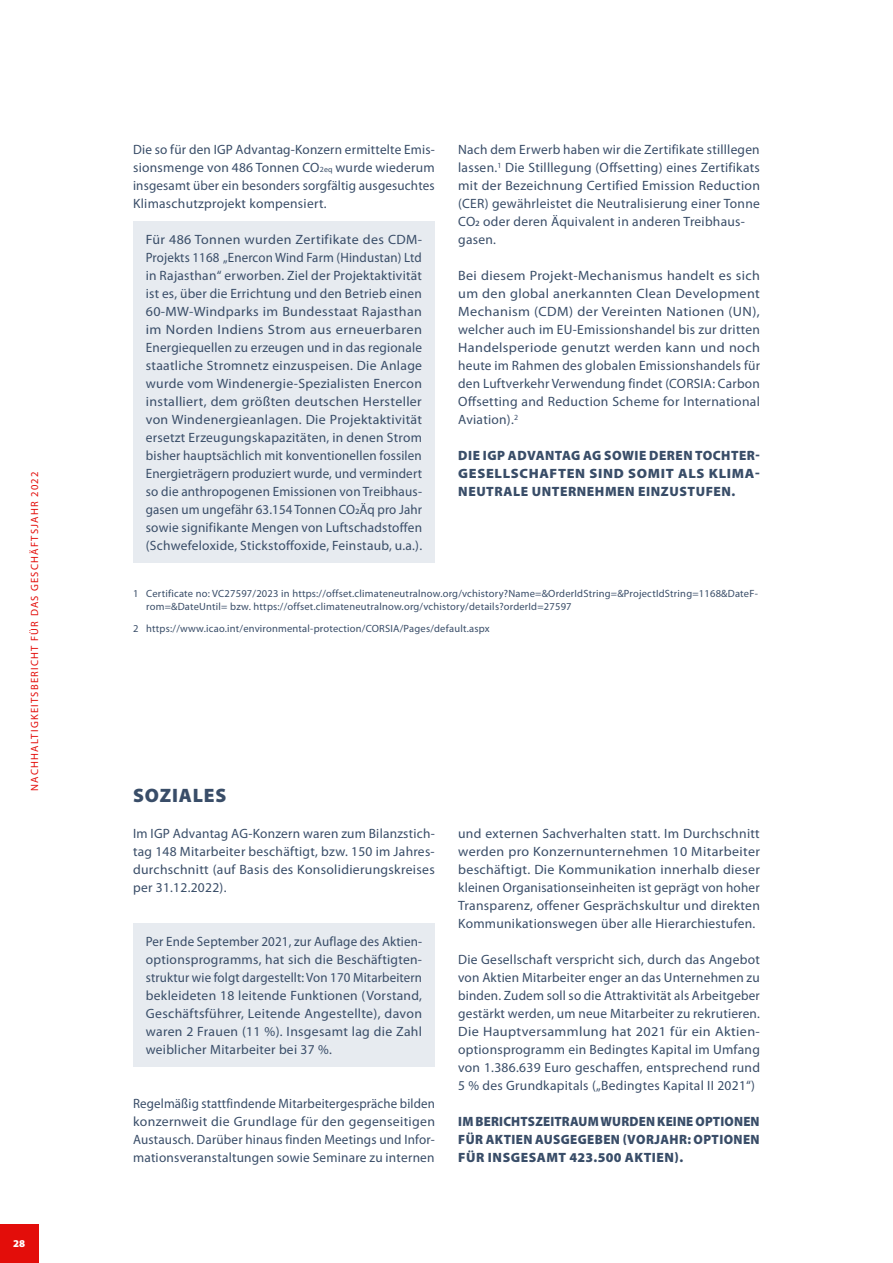
<style>
.page{position:relative;width:893px;height:1263px;background:#fff}
.page>*{position:absolute;margin:0;border:0;box-sizing:border-box;transform-origin:0 0}
.t1{font:900 19.5px "Myriad Pro";letter-spacing:.04em;color:#394d68}
.t2{font:13.5px/18px "Myriad Pro";letter-spacing:.02em;color:#394d68;text-align:justify}
.t3{font:13.5px/18px "Myriad Pro";letter-spacing:.02em;color:#394d68;text-align:justify;scale:1.04 1}
.t4{font:13.5px/18px "Myriad Pro";letter-spacing:.02em;color:#394d68;text-align:justify;scale:.96 1}
.t5{font:900 13.5px/18px "Myriad Pro";letter-spacing:.04em;color:#394d68;text-align:justify;scale:.95 1}
.t6{font:900 13.5px/18px "Myriad Pro";letter-spacing:.04em;color:#394d68;text-align:justify}
.t7{font:10.5px/13.5px "Myriad Pro";letter-spacing:.02em;color:#394d68}
.t8{font:10.5px "Myriad Pro";letter-spacing:.12em;color:#e30d0a}
.t9{font:900 10.5px "Myriad Pro";color:#fff}
.s1{font-size:7.8px}
</style>
<div class="page">
<div style="left:133px;top:221px;width:302px;height:342px;background:#e7ebf0"></div>
<div style="left:133px;top:923px;width:302px;height:144px;background:#e7ebf0"></div>
<div style="left:0;top:1225px;width:38px;height:38px;background:#e30d0a"></div>
<p class="t8" style="left:28px;top:791px;width:320px;rotate:-90deg">NACHHALTIGKEITSBERICHT FÜR DAS GESCHÄFTSJAHR 2022</p>
<p class="t9" style="left:13px;top:1237px;width:14px">28</p>
<p class="t2" style="left:133px;top:140px;width:303px">Die so für den IGP Advantag-Konzern ermittelte Emis&shy;sionsmenge von 486 Tonnen CO<span class="s1">2eq</span> wurde wiederum insgesamt über ein besonders sorgfältig ausgesuchtes Klimaschutzprojekt kompensiert.</p>
<p class="t3" style="left:146px;top:230px;width:267px">Für 486 Tonnen wurden Zertifikate des CDM-Projekts 1168 „Enercon Wind Farm (Hindustan) Ltd in Rajasthan“ erworben. Ziel der Projektaktivität ist es, über die Errichtung und den Betrieb einen 60-MW-Windparks im Bundesstaat Rajasthan im Norden Indiens Strom aus erneuerbaren Energiequellen zu erzeugen und in das regionale staatliche Stromnetz einzuspeisen. Die Anlage wurde vom Windenergie-Spezialisten Enercon installiert, dem größten deutschen Hersteller von Windenergieanlagen. Die Projektaktivität ersetzt Erzeugungskapazitäten, in denen Strom bisher hauptsächlich mit konventionellen fossilen Energieträgern produziert wurde, und vermindert so die anthropogenen Emissionen von Treibhaus&shy;gasen um ungefähr 63.154 Tonnen CO2Äq pro Jahr sowie signifikante Mengen von Luftschadstoffen (Schwefeloxide, Stickstoffoxide, Feinstaub, u.a.).</p>
<p class="t7" style="left:146px;top:586px;width:613px;text-indent:-13px">1 Certificate no: VC27597/2023 in https://offset.climateneutralnow.org/vchistory?Name=&amp;OrderIdString=&amp;ProjectIdString=1168&amp;DateF&shy;rom=&amp;DateUntil= bzw. https://offset.climateneutralnow.org/vchistory/details?orderId=27597</p>
<p class="t7" style="left:133px;top:621px;width:358px">2 https://www.icao.int/environmental-protection/CORSIA/Pages/default.aspx</p>
<p class="t2" style="left:458px;top:140px;width:303px;text-align:left">Nach dem Erwerb haben wir die Zertifikate stilllegen lassen.<sup>1</sup> Die Stilllegung (Offsetting) eines Zertifikats mit der Bezeichnung Certified Emission Reduction (CER) gewährleistet die Neutralisierung einer Tonne CO2 oder deren Äquivalent in anderen Treibhaus&shy;gasen.</p>
<p class="t3" style="left:458px;top:266px;width:292px">Bei diesem Projekt-Mechanismus handelt es sich um den global anerkannten Clean Development Mechanism (CDM) der Vereinten Nationen (UN), welcher auch im EU-Emissionshandel bis zur dritten Handelsperiode genutzt werden kann und noch heute im Rahmen des globalen Emissionshandels für den Luftverkehr Verwendung findet (CORSIA: Carbon Offsetting and Reduction Scheme for International Aviation).<sup>2</sup></p>
<p class="t6" style="left:458px;top:446px;width:302px">DIE IGP ADVANTAG AG SOWIE DEREN TOCHTER-GESELLSCHAFTEN SIND SOMIT ALS KLIMA-NEUTRALE UNTERNEHMEN EINZUSTUFEN.</p>
<h1 class="t1" style="left:133px;top:782px;width:95px">SOZIALES</h1>
<p class="t2" style="left:133px;top:824px;width:303px">Im IGP Advantag AG-Konzern waren zum Bilanzstich&shy;tag 148 Mitarbeiter beschäftigt, bzw. 150 im Jahres&shy;durchschnitt (auf Basis des Konsolidierungskreises per 31.12.2022).</p>
<p class="t2" style="left:146px;top:932px;width:278px">Per Ende September 2021, zur Auflage des Aktien&shy;optionsprogramms, hat sich die Beschäftigten&shy;struktur wie folgt dargestellt: Von 170 Mitarbeitern bekleideten 18 leitende Funktionen (Vorstand, Geschäftsführer, Leitende Angestellte), davon waren 2 Frauen (11 %). Insgesamt lag die Zahl weiblicher Mitarbeiter bei 37 %.</p>
<p class="t4" style="left:133px;top:1094px;width:316px">Regelmäßig stattfindende Mitarbeitergespräche bilden konzernweit die Grundlage für den gegenseitigen Austausch. Darüber hinaus finden Meetings und Infor&shy;mationsveranstaltungen sowie Seminare zu internen</p>
<p class="t2" style="left:458px;top:824px;width:303px">und externen Sachverhalten statt. Im Durchschnitt werden pro Konzernunternehmen 10 Mitarbeiter beschäftigt. Die Kommunikation innerhalb dieser kleinen Organisationseinheiten ist geprägt von hoher Transparenz, offener Gesprächskultur und direkten Kommunikationswegen über alle Hierarchiestufen.</p>
<p class="t2" style="left:458px;top:950px;width:303px">Die Gesellschaft verspricht sich, durch das Angebot von Aktien Mitarbeiter enger an das Unternehmen zu binden. Zudem soll so die Attraktivität als Arbeitgeber gestärkt werden, um neue Mitarbeiter zu rekrutieren.<br>Die Hauptversammlung hat 2021 für ein Aktien&shy;optionsprogramm ein Bedingtes Kapital im Umfang von 1.386.639 Euro geschaffen, entsprechend rund 5 % des Grundkapitals („Bedingtes Kapital II 2021“)</p>
<p class="t5" style="left:458px;top:1112px;width:319px">IM BERICHTSZEITRAUM WURDEN KEINE OPTIONEN FÜR AKTIEN AUSGEGEBEN (VORJAHR: OPTIONEN FÜR INSGESAMT 423.500 AKTIEN).</p>
</div>
